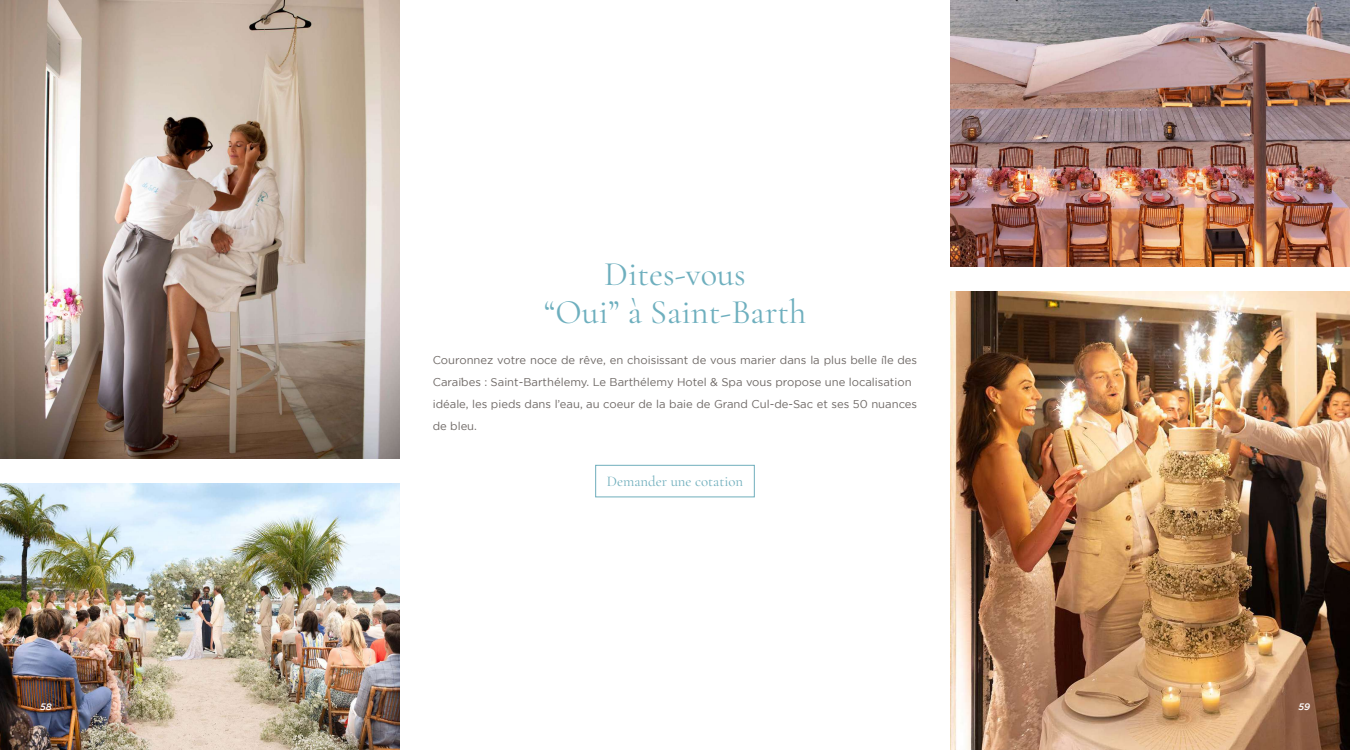
<style>
.page{position:relative;width:1350px;height:750px;background:#fff}
.page>*{position:absolute;margin:0;border:0;box-sizing:border-box;transform-origin:0 0}
.t1{font:34.38px/37.5px "Cormorant Garamond";color:#6eafbe;text-align:center}
.t2{font:14.81px "Cormorant Garamond";color:#6faebc}
.t3{font:11.25px/21.9px "Gotham";color:#6e6865}
.t4{font:italic 500 9.38px "Gotham";color:#fff}
</style>
<div class="page">
<div style="left:595px;top:465px;width:160px;height:32px;border:1px solid #6faebc"></div>
<img style="left:951px;top:292px;width:399px;height:458px">
<img style="left:951px;top:0;width:399px;height:266px">
<img style="left:0;top:484px;width:399px;height:266px">
<img style="left:0;top:0;width:399px;height:459px">
<h1 class="t1" style="left:544px;top:255px;width:264px">Dites-vous<br>“Oui” à Saint-Barth</h1>
<p class="t3" style="left:433px;top:349px;width:486px">Couronnez votre noce de rêve, en choisissant de vous marier dans la plus belle île des Caraïbes : Saint-Barthélemy. Le Barthélemy Hotel &amp; Spa vous propose une localisation idéale, les pieds dans l’eau, au coeur de la baie de Grand Cul-de-Sac et ses 50 nuances de bleu.</p>
<h2 class="t2" style="left:607px;top:472px;width:138px">Demander une cotation</h2>
<p class="t4" style="left:40px;top:701px;width:7px">5</p>
<p class="t4" style="left:1299px;top:701px;width:13px">59</p>
<p class="t4" style="left:40px;top:701px;width:13px">28</p>
</div>
